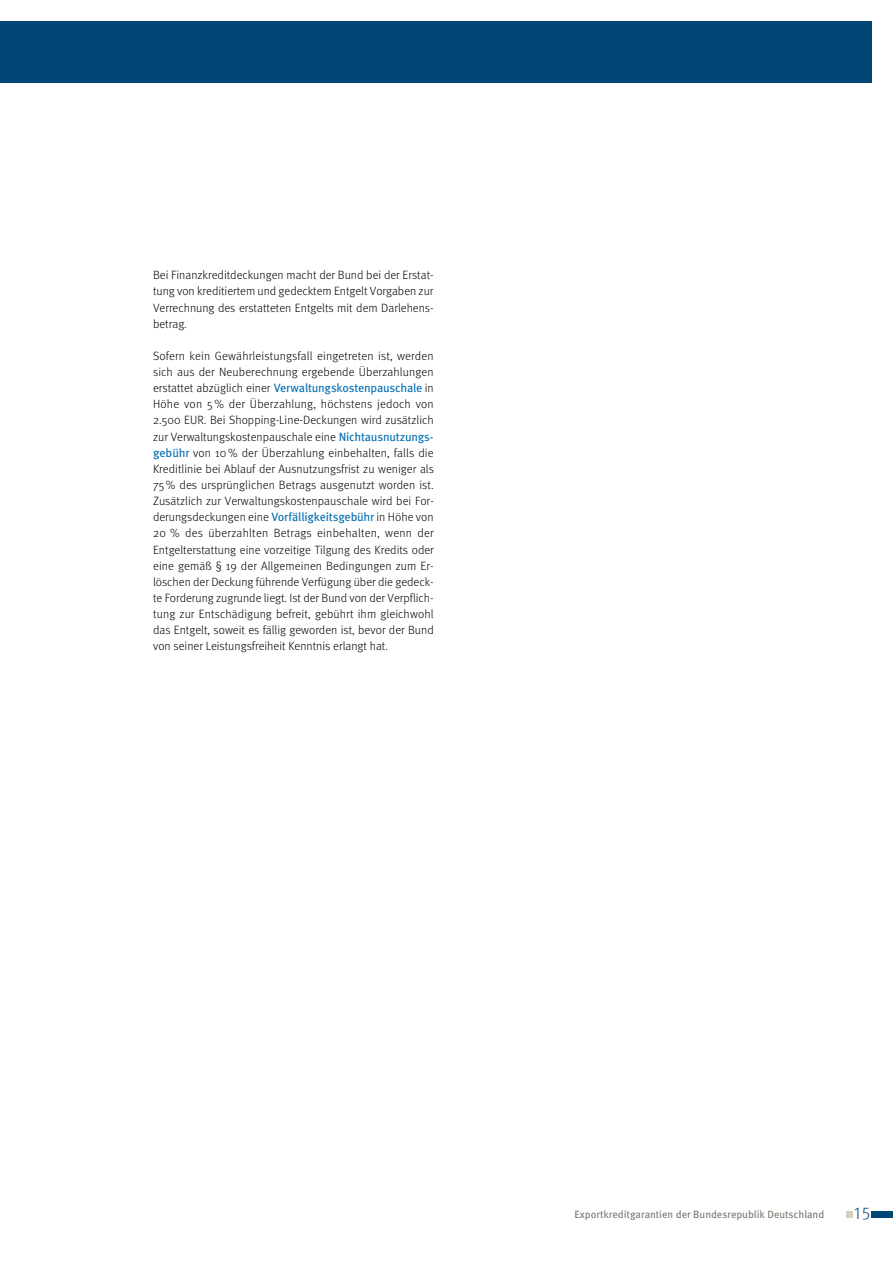
<style>
.page{position:relative;width:893px;height:1263px;background:#fff}
.page>*{position:absolute;margin:0;border:0;box-sizing:border-box;transform-origin:0 0}
.t1{font:300 17.25px "Meta Pro";color:#004775}
.t2{font:300 12px/16.2px "Meta Pro";color:#000;text-align:justify}
.t3{font:10.5px "Meta Pro";letter-spacing:-.005em;color:#7a766d}
.s1{font-weight:400;color:#006db1}
</style>
<div class="page">
<div style="left:872px;top:1211px;width:21px;height:7px;background:#004775"></div>
<div style="left:846px;top:1211px;width:7px;height:7px;background:#d5cfc2"></div>
<div style="left:0;top:21px;width:872px;height:62px;background:#004775"></div>
<p class="t2" style="left:153px;top:266px;width:282px">Bei Finanzkreditdeckungen macht der Bund bei der Erstat&shy;tung von kreditiertem und gedecktem Entgelt Vorgaben zur Verrechnung des erstatteten Entgelts mit dem Darlehens&shy;betrag.</p>
<p class="t2" style="left:153px;top:347px;width:282px;text-align:left">Sofern kein Gewährleistungsfall eingetreten ist, werden sich aus der Neuberechnung ergebende Überzahlungen erstattet abzüglich einer <span class="s1">Verwaltungskostenpauschale</span> in Höhe von 5% der Überzahlung, höchstens jedoch von 2.500 EUR. Bei Shopping-Line-Deckungen wird zusätzlich zur Verwaltungskostenpauschale eine <span class="s1">Nichtausnutzungs&shy;gebühr</span> von 10% der Überzahlung einbehalten, falls die Kreditlinie bei Ablauf der Ausnutzungsfrist zu weniger als 75% des ursprünglichen Betrags ausgenutzt worden ist.<br>Zusätzlich zur Verwaltungskostenpauschale wird bei For&shy;derungsdeckungen eine <span class="s1">Vorfälligkeitsgebühr</span> in Höhe von 20 % des überzahlten Betrags einbehalten, wenn der Entgelterstattung eine vorzeitige Tilgung des Kredits oder eine gemäß § 19 der Allgemeinen Bedingungen zum Er&shy;löschen der Deckung führende Verfügung über die gedeck&shy;te Forderung zugrunde liegt. Ist der Bund von der Verpflich&shy;tung zur Entschädigung befreit, gebührt ihm gleichwohl das Entgelt, soweit es fällig geworden ist, bevor der Bund von seiner Leistungsfreiheit Kenntnis erlangt hat.</p>
<p class="t3" style="left:575px;top:1206px;width:251px">Exportkreditgarantien der Bundesrepublik Deutschland</p>
<h1 class="t1" style="left:854px;top:1200px;width:18px">15</h1>
</div>
